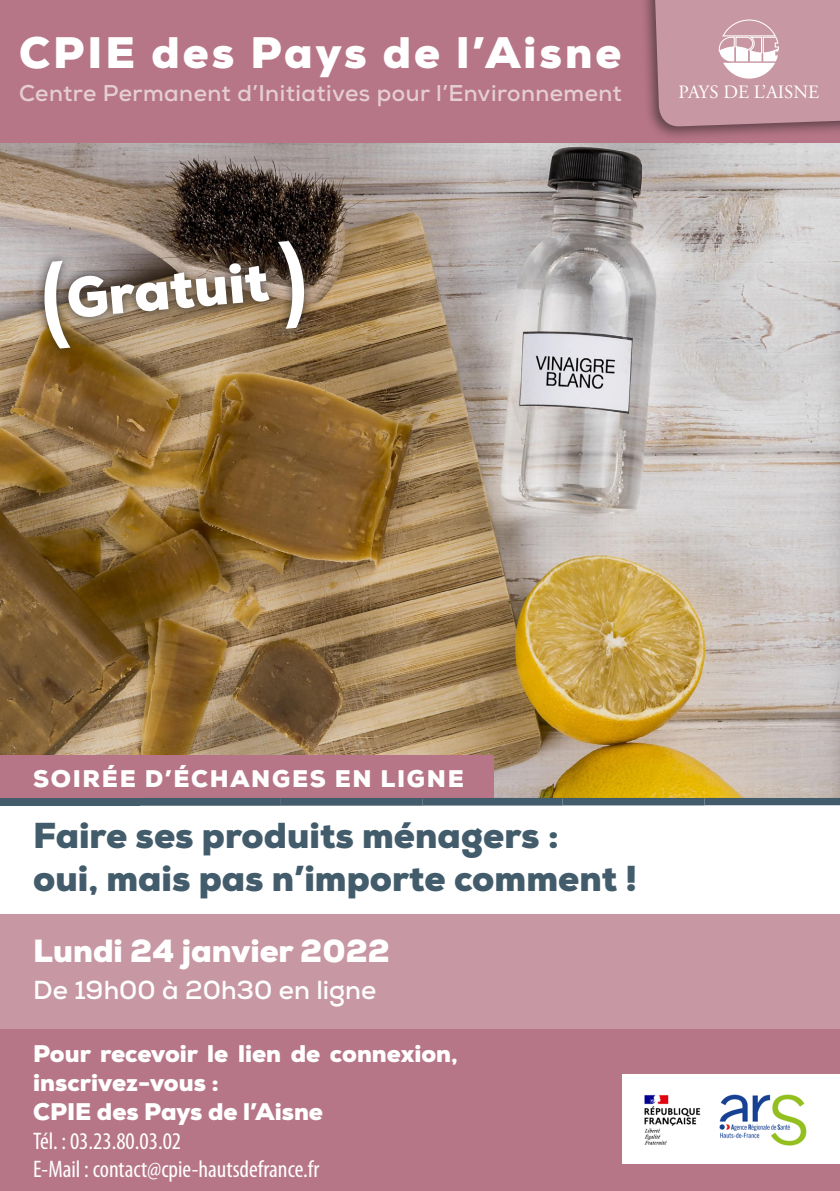
<style>
.page{position:relative;width:840px;height:1191px;background:#fff}
.page>*{position:absolute;margin:0;border:0;box-sizing:border-box;transform-origin:0 0}
.t1{font:900 55.6px "Nexa";color:#fff}
.t2{font:900 44px "Nexa";letter-spacing:.07em;color:#fff}
.t3{font:900 36px/43.6px "Nexa";color:#435c6b}
.t4{font:900 32px "Nexa";color:#fff}
.t5{font:700 26px "Nexa";color:#fff}
.t6{font:900 24px/28.8px "Nexa";color:#fff}
.t7{font:condensed 24px/28.8px "Myriad Pro";color:#fff}
.t8{font:900 24px "Nexa";letter-spacing:.07em;color:#fff}
.t9{font:700 22.8px "Nexa";letter-spacing:.02em;color:#e5ced2}
.t10{font:18.8px "Adobe Garamond Pro";color:#fff}
</style>
<div class="page">
<div style="left:0;top:1019px;width:839px;height:172px;background:#b77688"></div>
<div style="left:622px;top:1074px;width:217px;height:89px;background:#fff"></div>
<img style="left:0;top:143px;width:839px;height:655px">
<div style="left:0;top:914px;width:839px;height:115px;background:#c797a4"></div>
<div style="left:0;top:0;width:839px;height:143px;background:#b77688"></div>
<div style="left:0;top:755px;width:493px;height:49px;background:#b77688"></div>
<div style="left:34px;top:230px;width:280px;height:128px;background:#231f20;opacity:.75"></div>
<svg style="left:43px;top:261px;width:27px;height:87px"></svg>
<svg style="left:278px;top:241px;width:27px;height:88px"></svg>
<div style="left:638px;top:0;width:201px;height:141px;background:#231f20;opacity:.6"></div>
<svg style="left:653px;top:0;width:186px;height:127px"></svg>
<div style="left:139px;top:798px;width:700px;height:7px;background:#435c6b"></div>
<div style="left:0;top:798px;width:139px;height:7px;background:#435c6b"></div>
<img style="left:644px;top:1094px;width:163px;height:52px">
<h2 class="t2" style="left:19px;top:25px;width:603px">CPIE des Pays de l’Aisne</h2>
<p class="t9" style="left:19px;top:79px;width:604px">Centre Permanent d’Initiatives pour l’Environnement</p>
<p class="t10" style="left:678px;top:81px;width:142px">PAYS DE L’AISNE</p>
<h1 class="t1" style="left:64px;top:263px;width:204px;rotate:-5deg">Gratuit</h1>
<p class="t8" style="left:33px;top:763px;width:432px">SOIRÉE D’ÉCHANGES EN LIGNE</p>
<h3 class="t3" style="left:33px;top:813px;width:605px">Faire ses produits ménagers :<br>oui, mais pas n’importe comment !</h3>
<h3 class="t4" style="left:33px;top:930px;width:358px">Lundi 24 janvier 2022</h3>
<p class="t5" style="left:33px;top:973px;width:344px">De 19h00 à 20h30 en ligne</p>
<p class="t6" style="left:33px;top:1039px;width:426px">Pour recevoir le lien de connexion, inscrivez-vous :<br>CPIE des Pays de l’Aisne</p>
<p class="t7" style="left:33px;top:1125px;width:287px">Tél. : 03.23.80.03.02<br>E-Mail : contact@cpie-hautsdefrance.fr</p>
</div>
